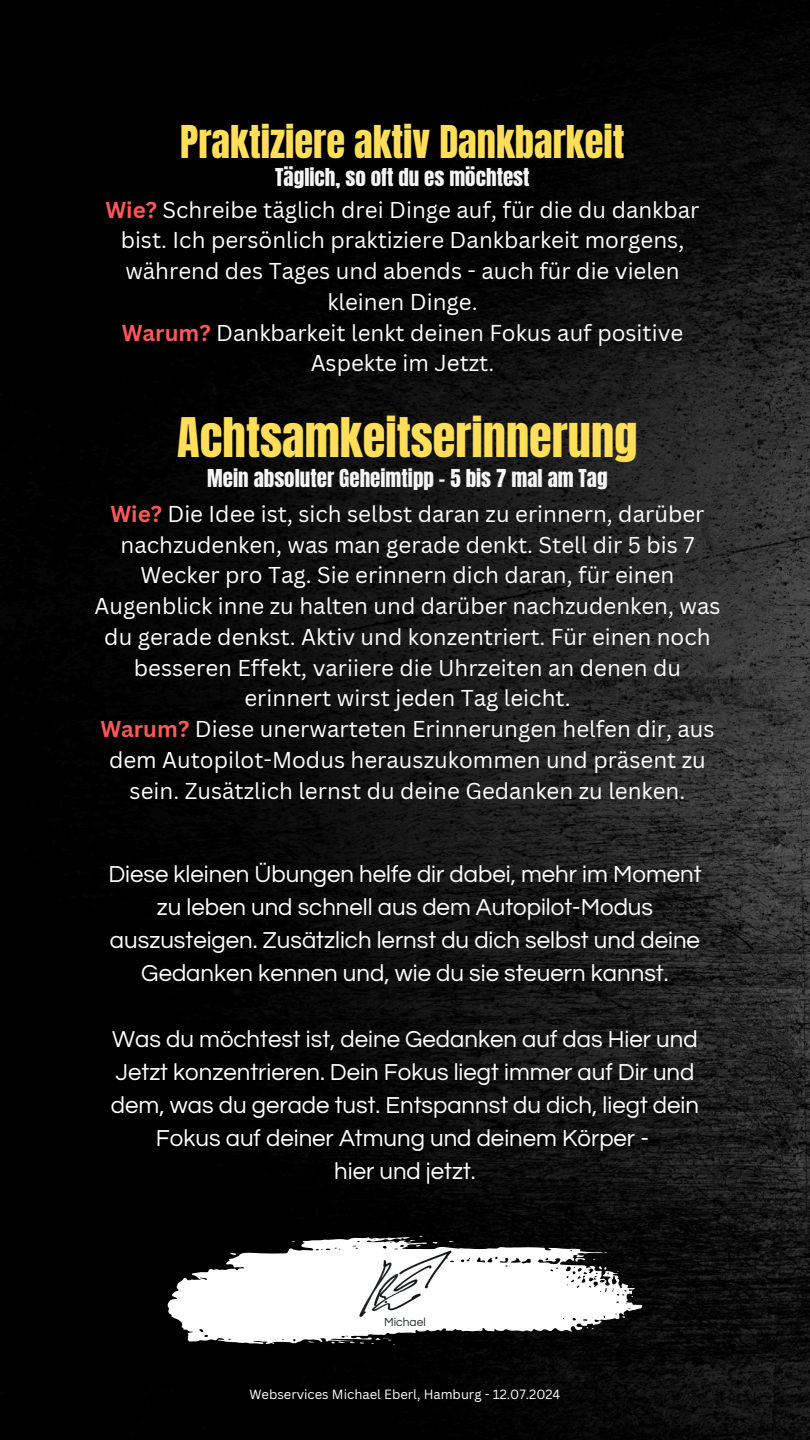
<style>
.page{position:relative;width:810px;height:1440px;background:#fff}
.page>*{position:absolute;margin:0;border:0;box-sizing:border-box;transform-origin:0 0}
.t1{font:46.5px "Anton";color:#ffde59}
.t2{font:38.5px "Anton";color:#ffde59}
.t3{font:24px/33px "Questrial";color:#fff;text-align:center}
.t4{font:22.3px/30.8px "Canva Sans";color:#fff;text-align:center}
.t5{font:21px "Anton";color:#f7f6f6}
.t6{font:13px "Canva Sans";color:#fff}
.t7{font:12px "Questrial";color:#292c30}
.s1{font-weight:700;color:#ff5757}
</style>
<div class="page">
<img style="left:0;top:0;width:810px;height:1440px">
<svg style="left:167px;top:1237px;width:476px;height:107px"></svg>
<svg style="left:575px;top:1258px;width:10px;height:4px"></svg>
<svg style="left:230px;top:1253px;width:6px;height:2px"></svg>
<svg style="left:598px;top:1266px;width:9px;height:4px"></svg>
<svg style="left:308px;top:1341px;width:7px;height:2px"></svg>
<svg style="left:587px;top:1327px;width:7px;height:2px"></svg>
<svg style="left:331px;top:1341px;width:25px;height:3px"></svg>
<img style="left:356px;top:1196px;width:98px;height:174px">
<p class="t2" style="left:180px;top:114px;width:446px">Praktiziere aktiv Dankbarkeit</p>
<p class="t5" style="left:275px;top:162px;width:256px">Täglich, so oft du es möchtest</p>
<p class="t4" style="left:105px;top:194px;width:596px"><span class="s1">Wie?</span> Schreibe täglich drei Dinge auf, für die du dankbar bist. Ich persönlich praktiziere Dankbarkeit morgens, während des Tages und abends - auch für die vielen kleinen Dinge.<br><span class="s1">Warum?</span> Dankbarkeit lenkt deinen Fokus auf positive Aspekte im Jetzt.</p>
<h3 class="t1" style="left:177px;top:404px;width:462px">Achtsamkeitserinnerung</h3>
<h3 class="t5" style="left:207px;top:463px;width:402px">Mein absoluter Geheimtipp - 5 bis 7 mal am Tag</h3>
<h3 class="t4" style="left:94px;top:498px;width:628px"><span class="s1">Wie?</span> Die Idee ist, sich selbst daran zu erinnern, darüber nachzudenken, was man gerade denkt. Stell dir 5 bis 7<br>Wecker pro Tag. Sie erinnern dich daran, für einen Augenblick inne zu halten und darüber nachzudenken, was du gerade denkst. Aktiv und konzentriert. Für einen noch besseren Effekt, variiere die Uhrzeiten an denen du erinnert wirst jeden Tag leicht.<br><span class="s1">Warum?</span> Diese unerwarteten Erinnerungen helfen dir, aus dem Autopilot-Modus herauszukommen und präsent zu sein. Zusätzlich lernst du deine Gedanken zu lenken.</h3>
<h2 class="t3" style="left:108px;top:858px;width:595px">Diese kleinen Übungen helfe dir dabei, mehr im Moment zu leben und schnell aus dem Autopilot-Modus auszusteigen. Zusätzlich lernst du dich selbst und deine Gedanken kennen und, wie du sie steuern kannst.</h2>
<h4 class="t3" style="left:111px;top:1023px;width:590px">Was du möchtest ist, deine Gedanken auf das Hier und Jetzt konzentrieren. Dein Fokus liegt immer auf Dir und dem, was du gerade tust. Entspannst du dich, liegt dein Fokus auf deiner Atmung und deinem Körper -<br>hier und jetzt.</h4>
<h4 class="t7" style="left:384px;top:1316px;width:43px">Michael</h4>
<h1 class="t6" style="left:249px;top:1385px;width:312px">Webservices Michael Eberl, Hamburg - 12.07.2024</h1>
</div>
